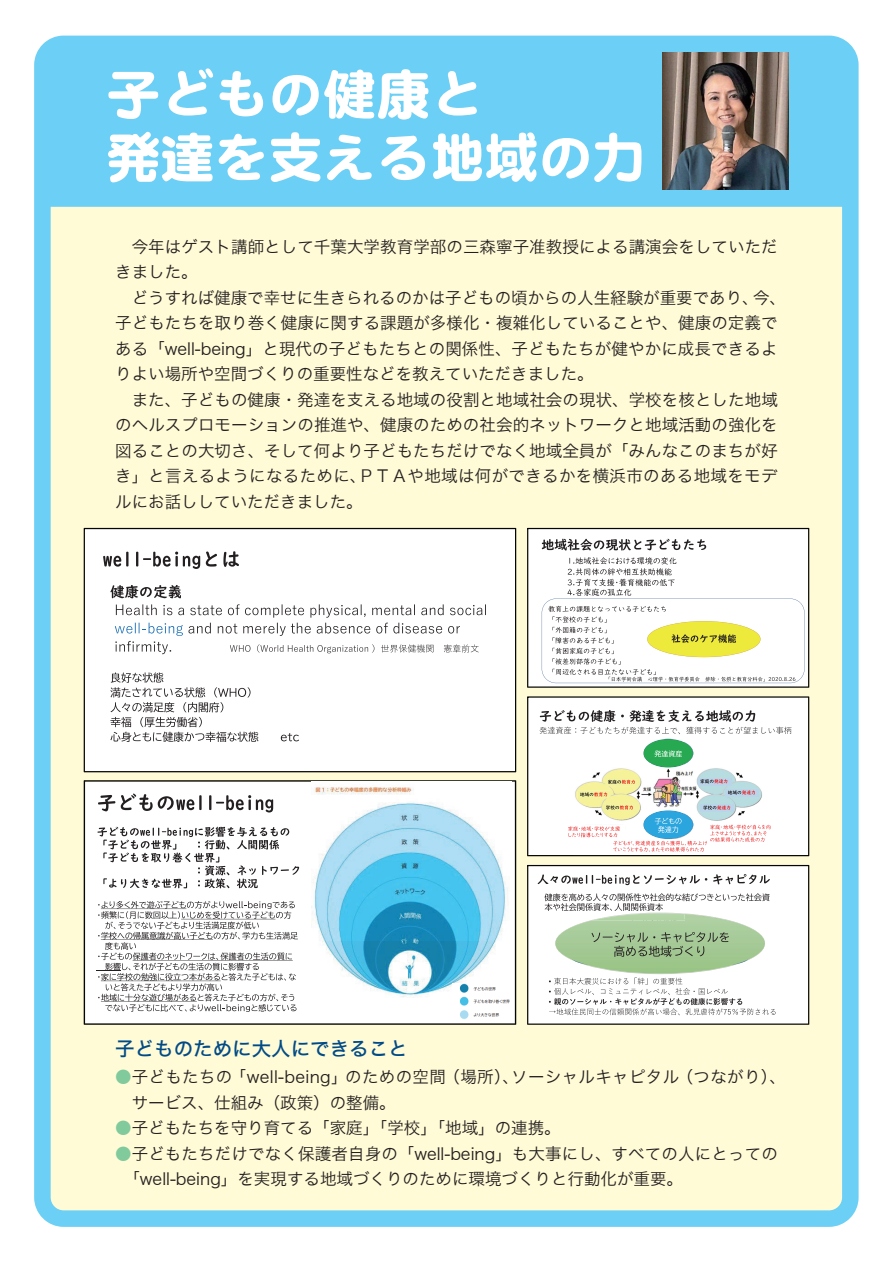
<style>
.page{position:relative;width:893px;height:1263px;background:#fff}
.page>*{position:absolute;margin:0;border:0;box-sizing:border-box;transform-origin:0 0}
.t1{font:54px/63px "DF Maru Gothic SB WINP RKSJ H";color:#fff}
.t2{font:19.5px "Hiragino Kaku W5 90 msp RKSJ H";color:#004b87}
.t3{font:16.5px/25.5px "Hiragino Kaku W3 90 msp RKSJ H";letter-spacing:.005em;color:#231f20}
.s1{color:#80ca9c}
</style>
<div class="page">
<div style="left:42px;top:44px;width:808px;height:1174px;background:#fffbd6;border-radius:21px"></div>
<div style="left:34px;top:36px;width:825px;height:1191px;border:16px solid #6bcff6;border-radius:21px"></div>
<div style="left:42px;top:44px;width:808px;height:163px;background:#6bcff6"></div>
<img style="left:663px;top:53px;width:125px;height:137px">
<svg style="left:527px;top:528px;width:282px;height:160px;background:#ebebdf"></svg>
<svg style="left:84px;top:528px;width:432px;height:244px;background:#f2f2f2"></svg>
<svg style="left:84px;top:780px;width:432px;height:245px;background:#c6dde5"></svg>
<svg style="left:527px;top:696px;width:282px;height:160px;background:#e3e7e2"></svg>
<svg style="left:527px;top:865px;width:282px;height:160px;background:#e9e9e9"></svg>
<svg style="left:544px;top:893px;width:231px;height:122px;background:#d0dcca"></svg>
<h1 class="t1" style="left:106px;top:64px;width:541px">子どもの健康と<br>発達を支える地域の力</h1>
<p class="t3" style="left:115px;top:234px;width:672px">　今年はゲスト講師として千葉大学教育学部の三森寧子准教授による講演会をしていただきました。<br>　どうすれば健康で幸せに生きられるのかは子どもの頃からの人生経験が重要であり、今、子どもたちを取り巻く健康に関する課題が多様化・複雑化していることや、健康の定義である「well-being」と現代の子どもたちとの関係性、子どもたちが健やかに成長できるよりよい場所や空間づくりの重要性などを教えていただきました。<br>　また、子どもの健康・発達を支える地域の役割と地域社会の現状、学校を核とした地域のヘルスプロモーションの推進や、健康のための社会的ネットワークと地域活動の強化を図ることの大切さ、そして何より子どもたちだけでなく地域全員が「みんなこのまちが好き」と言えるようになるために、ＰＴＡや地域は何ができるかを横浜市のある地域をモデルにお話ししていただきました。</p>
<p class="t2" style="left:115px;top:1038px;width:294px">子どものために大人にできること</p>
<p class="t3" style="left:132px;top:1065px;width:656px;text-indent:-16px"><span class="s1">●</span>子どもたちの「well-being」のための空間（場所）、ソーシャルキャピタル（つながり）、サービス、仕組み（政策）の整備。</p>
<p class="t3" style="left:115px;top:1116px;width:447px"><span class="s1">●</span>子どもたちを守り育てる「家庭」「学校」「地域」の連携。</p>
<p class="t3" style="left:115px;top:1141px;width:664px"><span class="s1">●</span>子どもたちだけでなく保護者自身の「well-being」も大事にし、すべての人にとっての　「well-being」を実現する地域づくりのために環境づくりと行動化が重要。</p>
</div>
